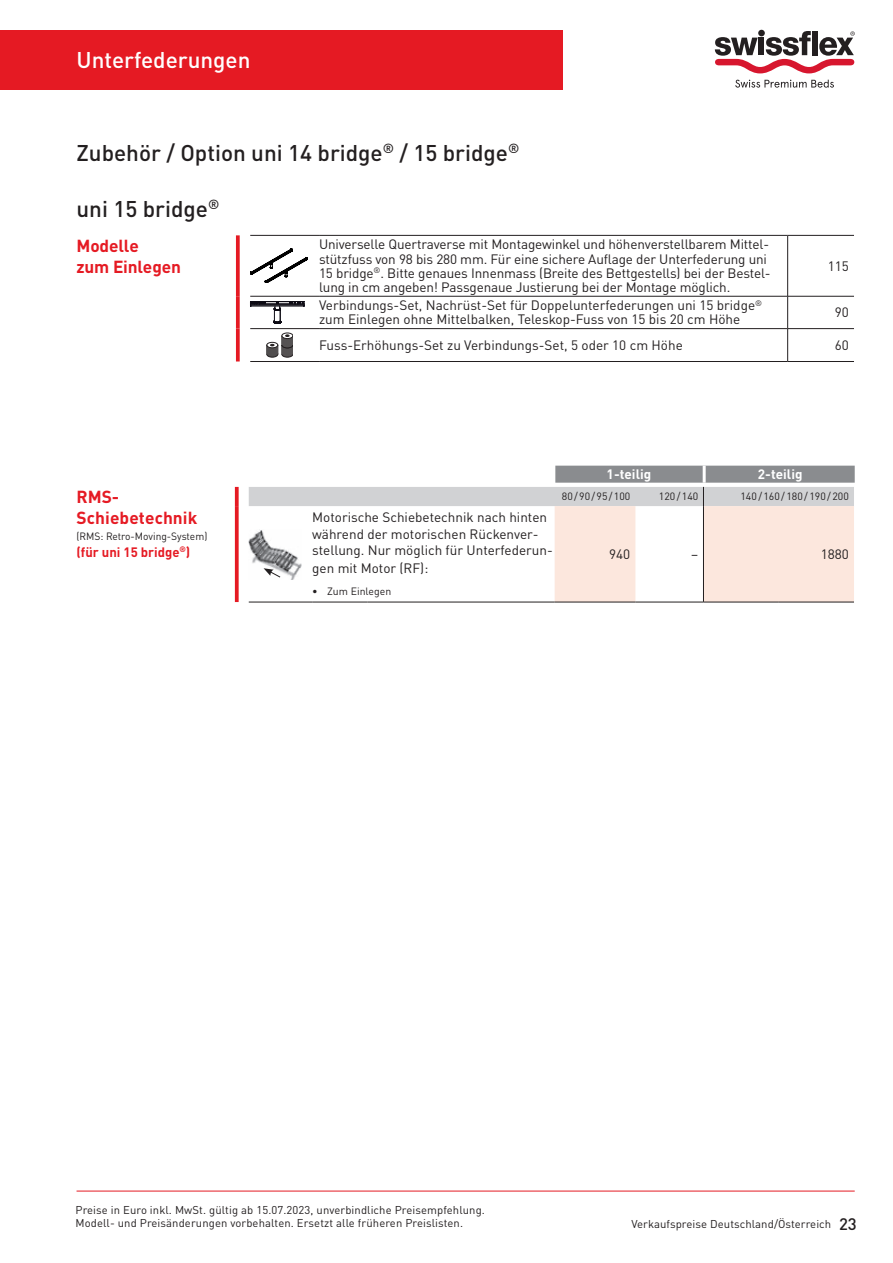
<style>
.page{position:relative;width:893px;height:1263px;background:#fff}
.page>*{position:absolute;margin:0;border:0;box-sizing:border-box;transform-origin:0 0}
.t1{font:500 22.5px "DIN Pro";color:#231f20}
.t2{font:500 22.5px "DIN Pro";color:#fff}
.t3{font:700 17.25px/20.7px "DIN Pro";letter-spacing:-.005em;color:#e51a23}
.t4{font:13.5px/14.2px "DIN Pro";letter-spacing:-.01em;color:#231f20}
.t5{font:700 13.5px "DIN Pro";color:#e51a23}
.t6{font:700 13.5px "DIN Pro";letter-spacing:.005em;color:#fff}
.t7{font:11.25px/13.5px "DIN Pro";letter-spacing:.01em;color:#231f20}
.t8{font:10.5px "DIN Pro";color:#231f20}
.s1{font-weight:500;font-size:16.5px}
</style>
<div class="page">
<hr style="left:77px;top:1191px;width:778px;height:1px;background:#e51a23">
<div style="left:0;top:30px;width:563px;height:59px;background:#e51a23"></div>
<div style="left:758px;top:30px;width:7px;height:6px;background:#231f20;border-radius:50%"></div>
<svg style="left:715px;top:31px;width:140px;height:42px"></svg>
<svg style="left:735px;top:80px;width:99px;height:8px"></svg>
<hr style="left:319px;top:235px;width:469px;height:1px;background:#231f20">
<hr style="left:788px;top:235px;width:66px;height:1px;background:#231f20">
<hr style="left:319px;top:296px;width:468px;height:1px;background:#231f20">
<hr style="left:788px;top:296px;width:66px;height:1px;background:#231f20">
<hr style="left:250px;top:328px;width:69px;height:1px;background:#231f20">
<hr style="left:250px;top:361px;width:69px;height:1px;background:#231f20">
<hr style="left:319px;top:328px;width:468px;height:1px;background:#231f20">
<hr style="left:788px;top:328px;width:66px;height:1px;background:#231f20">
<hr style="left:319px;top:361px;width:469px;height:1px;background:#231f20">
<hr style="left:788px;top:361px;width:66px;height:1px;background:#231f20">
<hr style="left:250px;top:235px;width:69px;height:1px;background:#231f20">
<hr style="left:250px;top:296px;width:69px;height:1px;background:#231f20">
<svg style="left:236px;top:235px;width:4px;height:61px"></svg>
<svg style="left:236px;top:296px;width:4px;height:33px"></svg>
<svg style="left:236px;top:329px;width:4px;height:32px"></svg>
<hr style="left:787px;top:296px;width:1px;height:33px;background:#231f20">
<hr style="left:787px;top:329px;width:1px;height:32px;background:#231f20">
<hr style="left:787px;top:236px;width:1px;height:60px;background:#231f20">
<svg style="left:250px;top:249px;width:57px;height:34px"></svg>
<hr style="left:250px;top:305px;width:54px;height:1px;background:#0d0b14">
<hr style="left:250px;top:304px;width:54px;height:1px;background:#0d0b14">
<hr style="left:251px;top:306px;width:53px;height:1px;background:#0d0b14">
<svg style="left:250px;top:302px;width:16px;height:5px"></svg>
<hr style="left:250px;top:301px;width:54px;height:1px;background:#0d0b14">
<svg style="left:289px;top:301px;width:16px;height:6px"></svg>
<svg style="left:273px;top:302px;width:9px;height:22px"></svg>
<div style="left:282px;top:333px;width:11px;height:6px;border:1px solid #231f20;border-radius:50%"></div>
<svg style="left:267px;top:335px;width:26px;height:22px"></svg>
<hr style="left:312px;top:602px;width:56px;height:1px;background:#231f20">
<hr style="left:368px;top:602px;width:187px;height:1px;background:#231f20">
<hr style="left:635px;top:602px;width:68px;height:1px;background:#231f20">
<hr style="left:249px;top:602px;width:63px;height:1px;background:#231f20">
<hr style="left:555px;top:602px;width:80px;height:1px;background:#231f20">
<hr style="left:703px;top:602px;width:75px;height:1px;background:#231f20">
<hr style="left:778px;top:602px;width:76px;height:1px;background:#231f20">
<svg style="left:235px;top:487px;width:4px;height:19px"></svg>
<svg style="left:235px;top:506px;width:4px;height:96px"></svg>
<svg style="left:249px;top:466px;width:606px;height:136px"></svg>
<hr style="left:703px;top:466px;width:3px;height:17px;background:#fff">
<h1 class="t2" style="left:77px;top:41px;width:175px">Unterfederungen</h1>
<h1 class="t1" style="left:77px;top:134px;width:444px">Zubehör / Option uni 14 bridge<sup>®</sup> / 15 bridge<sup>®</sup></h1>
<h1 class="t1" style="left:77px;top:190px;width:144px">uni 15 bridge<sup>®</sup></h1>
<p class="t3" style="left:77px;top:233px;width:106px">Modelle<br>zum Einlegen</p>
<p class="t4" style="left:319px;top:236px;width:453px">Universelle Quertraverse mit Montagewinkel und höhenverstellbarem Mittel&shy;stützfuss von 98 bis 280 mm. Für eine sichere Auflage der Unterfederung uni 15 bridge<sup>®</sup>. Bitte genaues Innenmass (Breite des Bettgestells) bei der Bestel&shy;lung in cm angeben! Passgenaue Justierung bei der Montage möglich.</p>
<p class="t4" style="left:828px;top:257px;width:23px">115</p>
<p class="t4" style="left:319px;top:297px;width:444px">Verbindungs-Set, Nachrüst-Set für Doppelunterfederungen uni 15 bridge<sup>® </sup>zum Einlegen ohne Mittelbalken, Teleskop-Fuss von 15 bis 20 cm Höhe</p>
<p class="t4" style="left:835px;top:304px;width:16px">90</p>
<p class="t4" style="left:319px;top:336px;width:365px">Fuss-Erhöhungs-Set zu Verbindungs-Set, 5 oder 10 cm Höhe</p>
<p class="t4" style="left:835px;top:336px;width:16px">60</p>
<p class="t3" style="left:77px;top:485px;width:122px">RMS-<br>Schiebetechnik</p>
<p class="t8" style="left:77px;top:528px;width:132px">(RMS: Retro-Moving-System)</p>
<p class="t5" style="left:77px;top:540px;width:115px">(für uni 15 bridge<sup>®</sup>)</p>
<p class="t4" style="left:312px;top:508px;width:242px;line-height:16.2px">Motorische Schiebetechnik nach hinten während der motorischen Rückenver&shy;stellung. Nur möglich für Unterfederun-</p>
<p class="t4" style="left:312px;top:559px;width:118px">gen mit Motor (RF):</p>
<p class="t8" style="left:312px;top:583px;width:81px">• Zum Einlegen</p>
<p class="t6" style="left:607px;top:463px;width:46px">1-teilig</p>
<p class="t6" style="left:758px;top:463px;width:46px">2-teilig</p>
<p class="t8" style="left:562px;top:488px;width:70px">80/90/95/100</p>
<p class="t8" style="left:659px;top:488px;width:41px">120 / 140</p>
<p class="t8" style="left:740px;top:488px;width:110px">140 / 160 / 180 / 190 / 200</p>
<p class="t4" style="left:609px;top:545px;width:23px">940</p>
<p class="t4" style="left:691px;top:545px;width:9px">–</p>
<p class="t4" style="left:821px;top:545px;width:30px">1880</p>
<p class="t7" style="left:75px;top:1202px;width:411px">Preise in Euro inkl. MwSt. gültig ab 15.07.2023, unverbindliche Preisempfehlung.<br>Modell- und Preisänderungen vorbehalten. Ersetzt alle früheren Preislisten.</p>
<p class="t7" style="left:631px;top:1216px;width:227px">Verkaufspreise Deutschland/Österreich <span class="s1">23</span></p>
</div>
